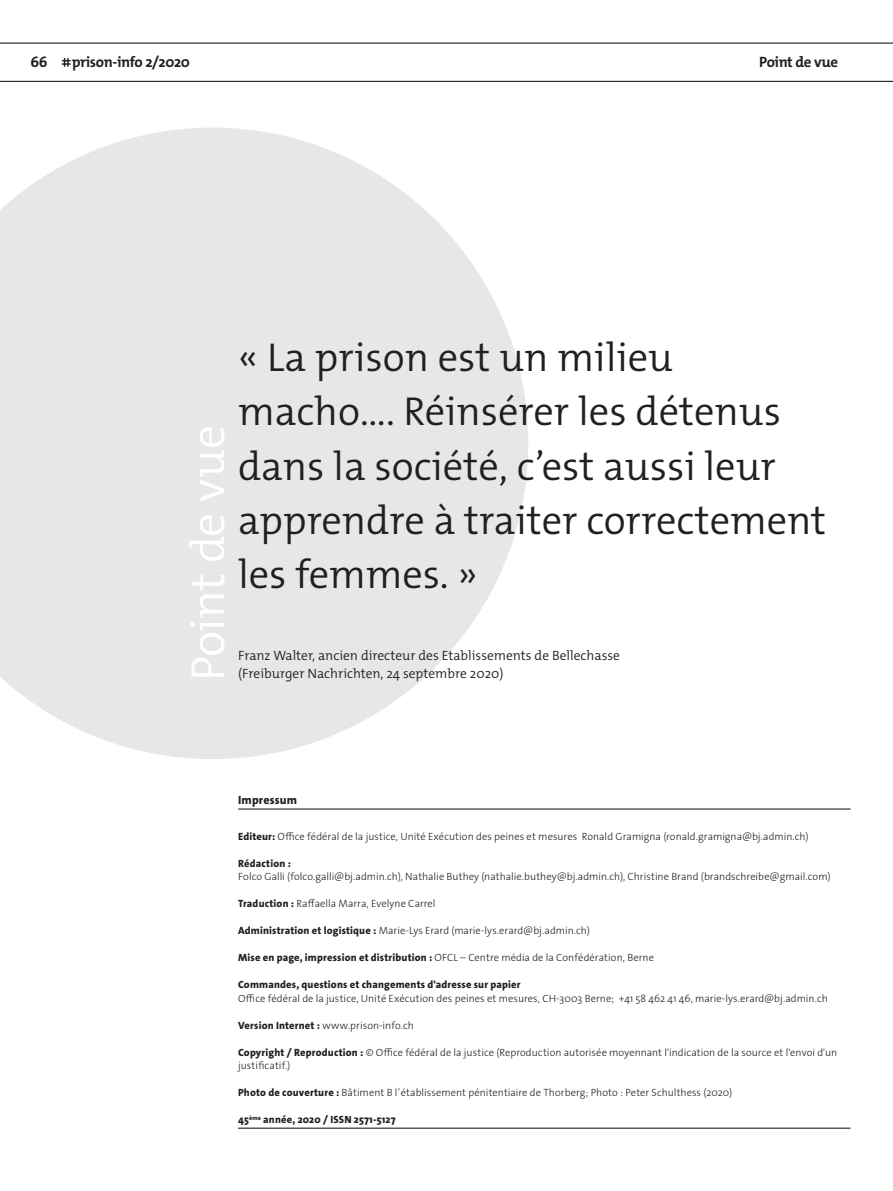
<style>
.page{position:relative;width:893px;height:1191px;background:#fff}
.page>*{position:absolute;margin:0;border:0;box-sizing:border-box;transform-origin:0 0}
.Kapiteltitel{font:300 48px "The Mix Os F";letter-spacing:-.02em;color:#fff}
.S-1_Standpunkt{font:300 40.5px/54px "The Mix Os F";color:#231f20}
.X-Kopfzeile{font:700 15px "The Mix Os F";letter-spacing:-.025em;color:#231f20}
.Fliesstext{font:300 13.5px/18px "The Mix Os F";color:#231f20}
.Q-1_Impressum_Untert{font:800 12px "The Sans Os F";letter-spacing:.01em;color:#231f20}
.Q-1_Impressum{font:300 10.5px/13.5px "The Sans Os F";letter-spacing:.005em;color:#231f20}
.Q-2_Impressum_Schlus{font:800 10.5px "The Sans Os F";letter-spacing:.015em;color:#231f20}
.s1{font-weight:800}
</style>
<div class="page">
<hr style="left:238px;top:808px;width:612px;height:1px;background:#231f20">
<hr style="left:238px;top:1127px;width:612px;height:1px;background:#231f20">
<svg style="left:0;top:128px;width:528px;height:631px;fill:#e6e7e9"></svg>
<hr style="left:0;top:81px;width:893px;height:1px;background:#231f20">
<hr style="left:0;top:43px;width:893px;height:1px;background:#231f20">
<svg style="left:62px;top:58px;width:9px;height:9px"></svg>
<p class="X-Kopfzeile" style="left:31px;top:52px;width:19px">66</p>
<p class="X-Kopfzeile" style="left:72px;top:52px;width:120px">prison-info 2/2020</p>
<p class="X-Kopfzeile" style="left:759px;top:52px;width:80px">Point de vue</p>
<p class="Kapiteltitel" style="left:177px;top:680px;width:257px;rotate:-90deg">Point de vue</p>
<p class="S-1_Standpunkt" style="left:238px;top:331px;width:589px">« La prison est un milieu macho…. Réinsérer les détenus dans la société, c’est aussi leur apprendre à traiter correctement les femmes. »</p>
<p class="Fliesstext" style="left:238px;top:646px;width:383px">Franz Walter, ancien directeur des Etablissements de Bellechasse (Freiburger Nachrichten, 24 septembre 2020)</p>
<p class="Q-1_Impressum_Untert" style="left:238px;top:792px;width:60px">Impressum</p>
<p class="Q-1_Impressum" style="left:238px;top:829px;width:572px"><span class="s1">Editeur:</span> Office fédéral de la justice, Unité Exécution des peines et mesures Ronald Gramigna (ronald.gramigna@bj.admin.ch)</p>
<p class="Q-1_Impressum" style="left:238px;top:856px;width:594px"><span class="s1">Rédaction :<br></span>Folco Galli (folco.galli@bj.admin.ch), Nathalie Buthey (nathalie.buthey@bj.admin.ch), Christine Brand (brandschreibe@gmail.com)</p>
<p class="Q-1_Impressum" style="left:238px;top:897px;width:199px"><span class="s1">Traduction :</span> Raffaella Marra, Evelyne Carrel</p>
<p class="Q-1_Impressum" style="left:238px;top:924px;width:353px"><span class="s1">Administration et logistique :</span> Marie-Lys Erard (marie-lys.erard@bj.admin.ch)</p>
<p class="Q-1_Impressum" style="left:238px;top:951px;width:417px"><span class="s1">Mise en page, impression et distribution :</span> OFCL – Centre média de la Confédération, Berne</p>
<p class="Q-1_Impressum" style="left:238px;top:978px;width:591px"><span class="s1">Commandes, questions et changements d'adresse sur papier<br></span>Office fédéral de la justice, Unité Exécution des peines et mesures, CH-3003 Berne; +41 58 462 41 46, marie-lys.erard@bj.admin.ch</p>
<p class="Q-1_Impressum" style="left:238px;top:1018px;width:177px"><span class="s1">Version Internet :</span> www.prison-info.ch</p>
<p class="Q-1_Impressum" style="left:238px;top:1045px;width:601px"><span class="s1">Copyright / Reproduction :</span> © Office fédéral de la justice (Reproduction autorisée moyennant l'indication de la source et l'envoi d'un justificatif.)</p>
<p class="Q-1_Impressum" style="left:238px;top:1086px;width:496px"><span class="s1">Photo de couverture :</span> Bâtiment B l’établissement pénitentiaire de Thorberg; Photo : Peter Schulthess (2020)</p>
<p class="Q-2_Impressum_Schlus" style="left:238px;top:1113px;width:159px">45<sup>ème</sup> année, 2020 / ISSN 2571-5127</p>
</div>
